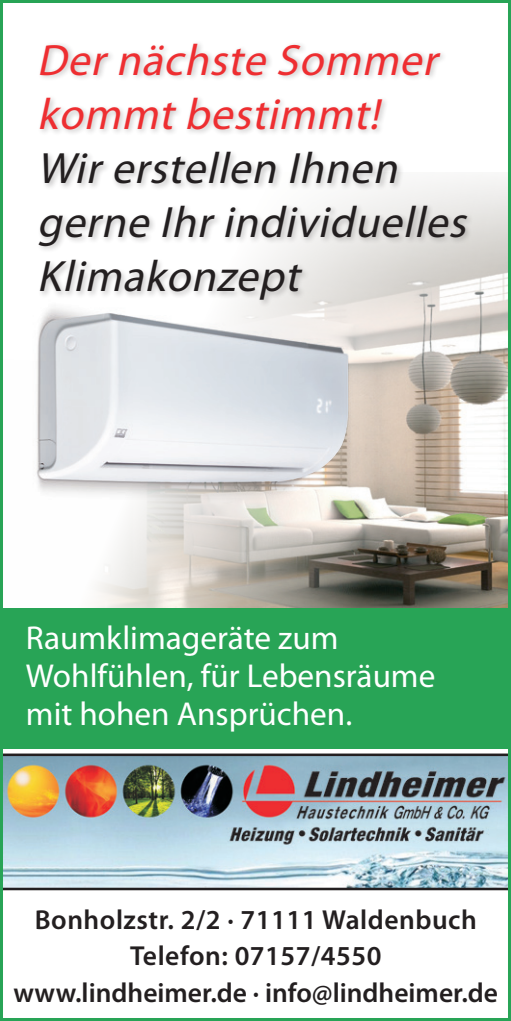
<style>
.page{position:relative;width:511px;height:1021px;background:#fff}
.page>*{position:absolute;margin:0;border:0;box-sizing:border-box;transform-origin:0 0}
.t1{font:italic 44px/54px "Myriad Pro";color:#231f20}
.t2{font:italic 44px/54px "Myriad Pro";color:#ee2e31}
.t3{font:33.2px/38px "Myriad Pro";color:#fff}
.t4{font:600 27.6px/36.8px "Myriad Pro";letter-spacing:.02em;color:#231f20;text-align:center}
</style>
<div class="page">
<img style="left:94px;top:178px;width:412px;height:430px">
<div style="left:0;top:608px;width:510px;height:140px;background:#28a456"></div>
<img style="left:4px;top:753px;width:502px;height:137px">
<div style="left:0;top:0;width:510px;height:1020px;border:3px solid #28a456"></div>
<img style="left:36px;top:307px;width:320px;height:204px">
<img style="left:39px;top:313px;width:309px;height:169px">
<div style="left:36px;top:41px;width:438px;height:266px;background:#231f20;opacity:.25"></div>
<h1 class="t2" style="left:37px;top:34px;width:411px">Dernächste Sommer kommtbestimmt!</h1>
<h1 class="t1" style="left:37px;top:142px;width:440px">Wirerstellen Ihnen gerne Ihrindividuelles<br>Klimakonzept</h1>
<p class="t3" style="left:26px;top:619px;width:410px">Raumklimageräte zum<br>Wohlfühlen, für Lebensräume mit hohen Ansprüchen.</p>
<p class="t4" style="left:14px;top:901px;width:485px">Bonholzstr. 2/2 · 71111 Waldenbuch<br>Telefon: 07157/4550 www.lindheimer.de · info@lindheimer.de</p>
</div>
